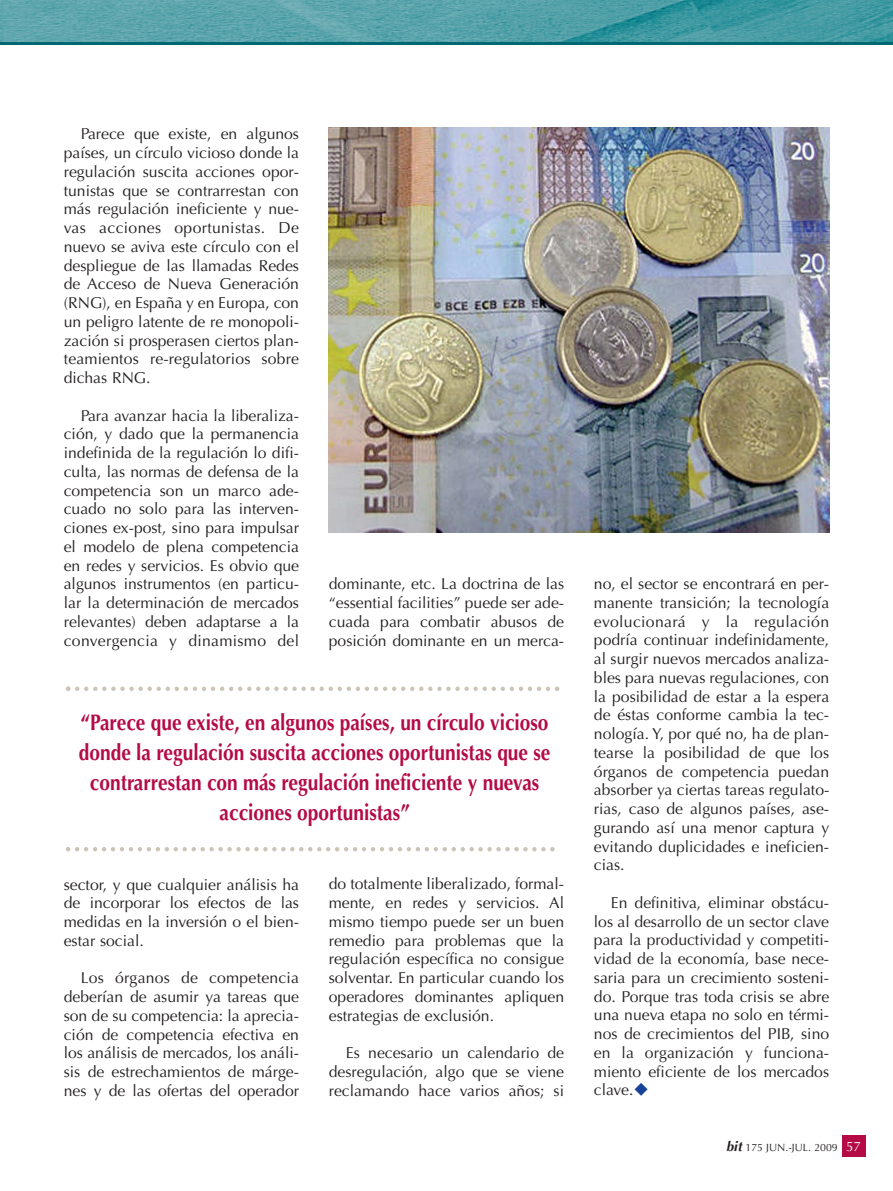
<style>
.page{position:relative;width:893px;height:1191px;background:#fff}
.page>*{position:absolute;margin:0;border:0;box-sizing:border-box;transform-origin:0 0}
.t1{font:700 22.5px/30px "Optima";color:#b40b47;text-align:center;scale:.85 1}
.t2{font:15.75px/18.8px "Optima";color:#231f20;text-align:justify}
.t3{font:10.5px "Optima";color:#231f20}
.s1{font-weight:700;font-style:italic;font-size:13.5px}
.s2{font-size:13.5px;color:#fff}
</style>
<div class="page">
<div style="left:842px;top:1135px;width:23px;height:22px;background:#b40b47"></div>
<div style="left:0;top:0;width:893px;height:45px;background:#006871"></div>
<img style="left:2px;top:0;width:891px;height:42px">
<img style="left:328px;top:128px;width:501px;height:404px">
<svg style="left:66px;top:686px;width:493px;height:5px"></svg>
<svg style="left:66px;top:847px;width:489px;height:4px"></svg>
<img style="left:0;top:0;width:2px;height:42px">
<p class="t2" style="left:64px;top:126px;width:237px;text-indent:17px">Parece que existe, en algunos países, un círculo vicioso donde la regulación suscita acciones opor&shy;tunistas que se contrarrestan con más regulación ineficiente y nue&shy;vas acciones oportunistas. De nuevo se aviva este círculo con el despliegue de las llamadas Redes de Acceso de Nueva Generación (RNG), en España y en Europa, con un peligro latente de re monopoli&shy;zación si prosperasen ciertos plan&shy;teamientos re-regulatorios sobre dichas RNG.</p>
<p class="t2" style="left:64px;top:407px;width:237px;text-indent:17px">Para avanzar hacia la liberaliza&shy;ción, y dado que la permanencia indefinida de la regulación lo difi&shy;culta, las normas de defensa de la competencia son un marco ade&shy;cuado no solo para las interven&shy;ciones ex-post, sino para impulsar el modelo de plena competencia en redes y servicios. Es obvio que algunos instrumentos (en particu&shy;lar la determinación de mercados relevantes) deben adaptarse a la convergencia y dinamismo del</p>
<p class="t2" style="left:329px;top:576px;width:237px">dominante, etc. La doctrina de las “essential facilities” puede ser ade&shy;cuada para combatir abusos de posición dominante en un merca-</p>
<h1 class="t1" style="left:79px;top:710px;width:556px">“Parece que existe, en algunos países, un círculo vicioso donde la regulación suscita acciones oportunistas que se contrarrestan con más regulación ineficiente y nuevas acciones oportunistas”</h1>
<p class="t2" style="left:64px;top:876px;width:237px">sector, y que cualquier análisis ha de incorporar los efectos de las medidas en la inversión o el bien&shy;estar social.</p>
<p class="t2" style="left:64px;top:970px;width:237px;text-indent:17px">Los órganos de competencia deberían de asumir ya tareas que son de su competencia: la aprecia&shy;ción de competencia efectiva en los análisis de mercados, los análi&shy;sis de estrechamientos de márge&shy;nes y de las ofertas del operador</p>
<p class="t2" style="left:329px;top:876px;width:237px">do totalmente liberalizado, formal&shy;mente, en redes y servicios. Al mismo tiempo puede ser un buen remedio para problemas que la regulación específica no consigue solventar. En particular cuando los operadores dominantes apliquen estrategias de exclusión.</p>
<p class="t2" style="left:329px;top:1045px;width:237px;text-indent:17px">Es necesario un calendario de desregulación, algo que se viene reclamando hace varios años; si</p>
<p class="t2" style="left:594px;top:576px;width:237px">no, el sector se encontrará en per&shy;manente transición; la tecnología evolucionará y la regulación podría continuar indefinidamente, al surgir nuevos mercados analiza&shy;bles para nuevas regulaciones, con la posibilidad de estar a la espera de éstas conforme cambia la tec&shy;nología. Y, por qué no, ha de plan&shy;tearse la posibilidad de que los órganos de competencia puedan absorber ya ciertas tareas regulato&shy;rias, caso de algunos países, ase&shy;gurando así una menor captura y evitando duplicidades e ineficien&shy;cias.</p>
<p class="t2" style="left:594px;top:894px;width:237px;text-indent:17px">En definitiva, eliminar obstácu&shy;los al desarrollo de un sector clave para la productividad y competiti&shy;vidad de la economía, base nece&shy;saria para un crecimiento sosteni&shy;do. Porque tras toda crisis se abre una nueva etapa no solo en térmi&shy;nos de crecimientos del PIB, sino en la organización y funciona&shy;miento eficiente de los mercados clave.</p>
<p class="t3" style="left:726px;top:1143px;width:136px"><span class="s1">bit</span>175 JUN.-JUL. 2009 <span class="s2">57</span></p>
</div>
